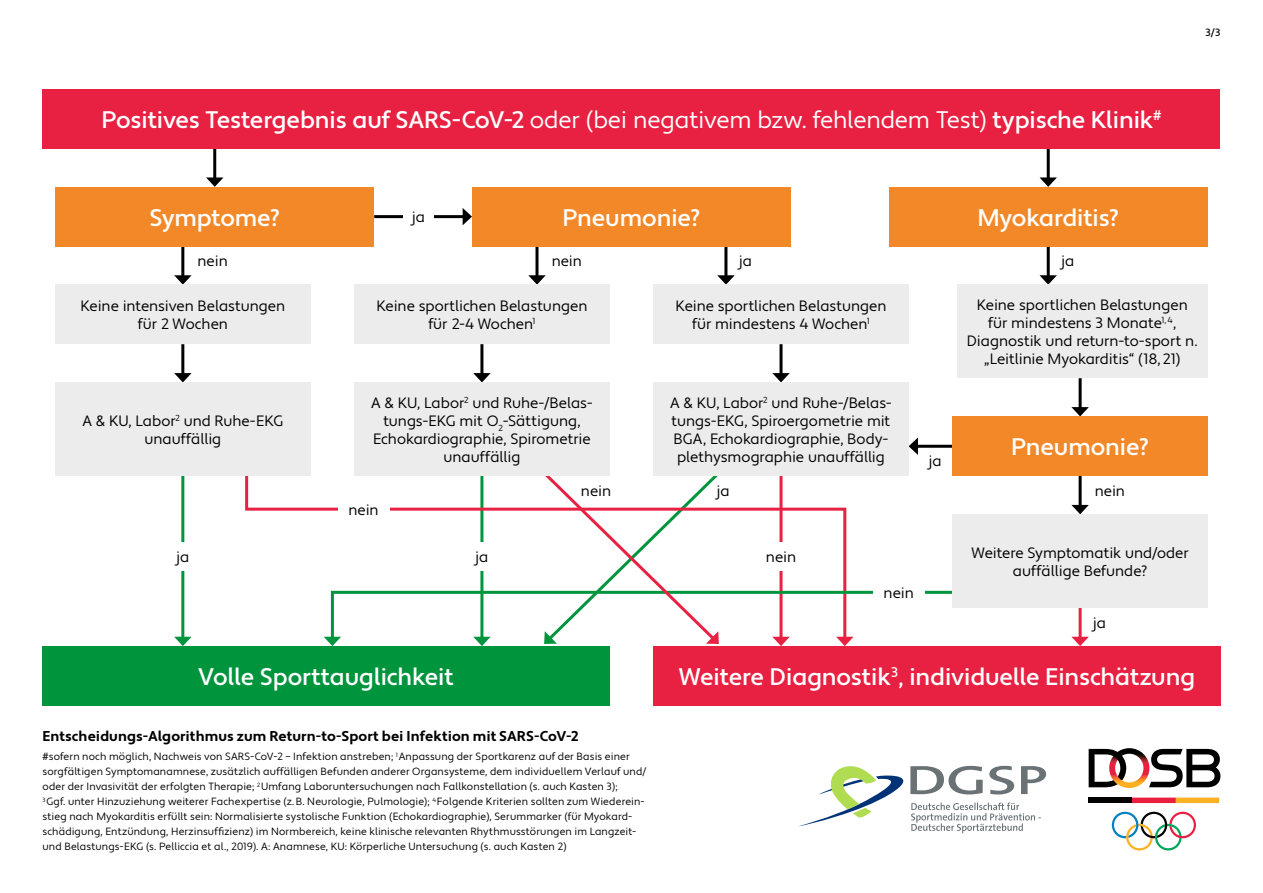
<style>
.page{position:relative;width:1263px;height:893px;background:#fff}
.page>*{position:absolute;margin:0;border:0;box-sizing:border-box;transform-origin:0 0}
.t1{font:500 24px "Apertura";letter-spacing:-.01em;color:#fff}
.t2{font:15px/18px "Apertura";color:#000;text-align:center}
.ZwUeberschrift_2_-_9{font:700 14.25px "Apertura";letter-spacing:.005em;color:#000}
.Quellenangabe_-_7_10{font:10.5px/15px "Apertura";letter-spacing:.01em;color:#000}
.t3{font:500 10.5px "Apertura";color:#000}
.s1{font-weight:400}
</style>
<div class="page">
<svg style="left:1112px;top:812px;width:84px;height:38px"></svg>
<svg style="left:1132px;top:798px;width:87px;height:5px"></svg>
<div style="left:1089px;top:798px;width:43px;height:5px;background:#000"></div>
<svg style="left:1089px;top:748px;width:131px;height:40px"></svg>
<svg style="left:798px;top:765px;width:248px;height:68px"></svg>
<hr style="left:213px;top:149px;width:3px;height:31px;background:#000">
<svg style="left:206px;top:177px;width:17px;height:10px"></svg>
<hr style="left:1047px;top:149px;width:3px;height:31px;background:#000">
<svg style="left:1039px;top:177px;width:18px;height:10px"></svg>
<hr style="left:181px;top:246px;width:3px;height:32px;background:#000">
<svg style="left:174px;top:275px;width:18px;height:10px"></svg>
<hr style="left:535px;top:246px;width:3px;height:32px;background:#000">
<svg style="left:528px;top:275px;width:18px;height:10px"></svg>
<hr style="left:724px;top:246px;width:3px;height:32px;background:#000">
<svg style="left:717px;top:275px;width:18px;height:10px"></svg>
<hr style="left:1047px;top:246px;width:3px;height:32px;background:#000">
<svg style="left:1039px;top:275px;width:18px;height:10px"></svg>
<svg style="left:1078px;top:378px;width:4px;height:29px"></svg>
<svg style="left:1071px;top:407px;width:18px;height:9px"></svg>
<hr style="left:181px;top:344px;width:3px;height:32px;background:#000">
<svg style="left:174px;top:373px;width:18px;height:9px"></svg>
<hr style="left:480px;top:344px;width:3px;height:32px;background:#000">
<svg style="left:473px;top:373px;width:18px;height:9px"></svg>
<hr style="left:779px;top:344px;width:3px;height:32px;background:#000">
<svg style="left:772px;top:373px;width:18px;height:9px"></svg>
<svg style="left:1078px;top:476px;width:4px;height:29px"></svg>
<svg style="left:1071px;top:505px;width:18px;height:9px"></svg>
<svg style="left:1078px;top:608px;width:4px;height:29px"></svg>
<svg style="left:1071px;top:637px;width:18px;height:9px"></svg>
<hr style="left:374px;top:215px;width:91px;height:3px;background:#000">
<svg style="left:463px;top:208px;width:9px;height:17px"></svg>
<hr style="left:915px;top:445px;width:37px;height:3px;background:#000">
<svg style="left:909px;top:437px;width:9px;height:18px"></svg>
<hr style="left:181px;top:476px;width:3px;height:163px;background:#00943d">
<svg style="left:174px;top:637px;width:18px;height:9px"></svg>
<div style="left:403px;top:202px;width:31px;height:29px;background:#fff"></div>
<div style="left:168px;top:542px;width:30px;height:28px;background:#fff"></div>
<svg style="left:245px;top:473px;width:79px;height:164px"></svg>
<svg style="left:324px;top:470px;width:628px;height:176px"></svg>
<div style="left:43px;top:89px;width:1177px;height:60px;background:#e82041"></div>
<div style="left:55px;top:187px;width:319px;height:59px;background:#f38829"></div>
<div style="left:472px;top:187px;width:319px;height:59px;background:#f38829"></div>
<div style="left:889px;top:187px;width:319px;height:59px;background:#f38829"></div>
<div style="left:952px;top:416px;width:256px;height:60px;background:#f38829"></div>
<div style="left:55px;top:285px;width:255px;height:59px;background:#ececec"></div>
<div style="left:354px;top:285px;width:255px;height:59px;background:#ececec"></div>
<div style="left:653px;top:285px;width:256px;height:59px;background:#ececec"></div>
<div style="left:957px;top:285px;width:251px;height:93px;background:#ececec"></div>
<div style="left:55px;top:382px;width:255px;height:94px;background:#ececec"></div>
<div style="left:354px;top:382px;width:255px;height:94px;background:#ececec"></div>
<div style="left:653px;top:382px;width:256px;height:94px;background:#ececec"></div>
<div style="left:952px;top:514px;width:256px;height:94px;background:#ececec"></div>
<div style="left:43px;top:646px;width:566px;height:60px;background:#00943d"></div>
<div style="left:653px;top:646px;width:567px;height:60px;background:#e82041"></div>
<div style="left:873px;top:578px;width:51px;height:28px;background:#fff"></div>
<p class="t1" style="left:101px;top:105px;width:1061px">Positives Testergebnis auf SARS-CoV-2 <span class="s1">oder (bei negativem bzw. fehlendem Test)</span> typische Klinik<sup>#</sup></p>
<p class="t3" style="left:1205px;top:26px;width:16px">3/3</p>
<p class="t1" style="left:149px;top:203px;width:132px">Symptome?</p>
<p class="t1" style="left:563px;top:203px;width:139px">Pneumonie?</p>
<p class="t1" style="left:977px;top:203px;width:143px">Myokarditis?</p>
<p class="t2" style="left:412px;top:209px;width:15px">ja</p>
<p class="t2" style="left:198px;top:253px;width:32px">nein</p>
<p class="t2" style="left:552px;top:253px;width:32px">nein</p>
<p class="t2" style="left:739px;top:253px;width:15px">ja</p>
<p class="t2" style="left:1061px;top:253px;width:15px">ja</p>
<p class="t2" style="left:80px;top:297px;width:206px">Keine intensiven Belastungen für 2 Wochen</p>
<p class="t2" style="left:376px;top:297px;width:212px">Keine sportlichen Belastungen für 2-4 Wochen<sup>1</sup></p>
<p class="t2" style="left:676px;top:297px;width:212px">Keine sportlichen Belastungen für mindestens 4 Wochen<sup>1</sup></p>
<p class="t2" style="left:967px;top:296px;width:232px">Keine sportlichen Belastungen für mindestens 3 Monate<sup>1,4</sup>,<br>Diagnostik und return-to-sport n. „Leitlinie Myokarditis“ (18,21)</p>
<p class="t2" style="left:82px;top:412px;width:202px">A &amp; KU, Labor<sup>2</sup> und Ruhe-EKG unauffällig</p>
<p class="t2" style="left:371px;top:394px;width:223px">A &amp; KU, Labor<sup>2</sup> und Ruhe-/Belas&shy;tungs-EKG mit O<sub>2</sub>-Sättigung,<br>Echokardiographie, Spirometrie unauffällig</p>
<p class="t2" style="left:670px;top:394px;width:223px">A &amp; KU, Labor<sup>2</sup> und Ruhe-/Belas&shy;tungs-EKG, Spiroergometrie mit<br>BGA, Echokardiographie, Body&shy;plethysmographie unauffällig</p>
<p class="t2" style="left:348px;top:501px;width:32px">nein</p>
<p class="t2" style="left:581px;top:482px;width:32px">nein</p>
<p class="t2" style="left:716px;top:482px;width:15px">ja</p>
<p class="t2" style="left:928px;top:452px;width:15px">ja</p>
<p class="t2" style="left:176px;top:548px;width:15px">ja</p>
<p class="t2" style="left:475px;top:548px;width:15px">ja</p>
<p class="t2" style="left:766px;top:548px;width:32px">nein</p>
<p class="t2" style="left:884px;top:584px;width:32px">nein</p>
<p class="t1" style="left:1011px;top:432px;width:139px">Pneumonie?</p>
<p class="t2" style="left:1095px;top:482px;width:32px">nein</p>
<p class="t2" style="left:971px;top:544px;width:219px">Weitere Symptomatik und/oder auffällige Befunde?</p>
<p class="t2" style="left:1093px;top:614px;width:15px">ja</p>
<p class="t1" style="left:198px;top:662px;width:257px">Volle Sporttauglichkeit</p>
<p class="t1" style="left:679px;top:662px;width:518px">Weitere Diagnostik<sup>3</sup>, individuelle Einschätzung</p>
<p class="ZwUeberschrift_2_-_9" style="left:43px;top:728px;width:538px">Entscheidungs-Algorithmus zum Return-to-Sport bei Infektion mit SARS-CoV-2</p>
<p class="Quellenangabe_-_7_10" style="left:43px;top:750px;width:605px">#sofern noch möglich, Nachweis von SARS-CoV-2 – Infektion anstreben; <sup>1</sup>Anpassung der Sportkarenz auf der Basis einer sorgfältigen Symptomanamnese, zusätzlich auffälligen Befunden anderer Organsysteme, dem individuellem Verlauf und/ oder der Invasivität der erfolgten Therapie; <sup>2</sup>Umfang Laboruntersuchungen nach Fallkonstellation (s. auch Kasten 3);<br><sup>3</sup>Ggf. unter Hinzuziehung weiterer Fachexpertise (z.B. Neurologie, Pulmologie); <sup>4</sup>Folgende Kriterien sollten zum Wiederein&shy;stieg nach Myokarditis erfüllt sein: Normalisierte systolische Funktion (Echokardiographie), Serummarker (für Myokard&shy;schädigung, Entzündung, Herzinsuffizienz) im Normbereich, keine klinische relevanten Rhythmusstörungen im Langzeit&shy;und Belastungs-EKG (s. Pelliccia et al., 2019). A: Anamnese, KU: Körperliche Untersuchung (s. auch Kasten 2)</p>
</div>
